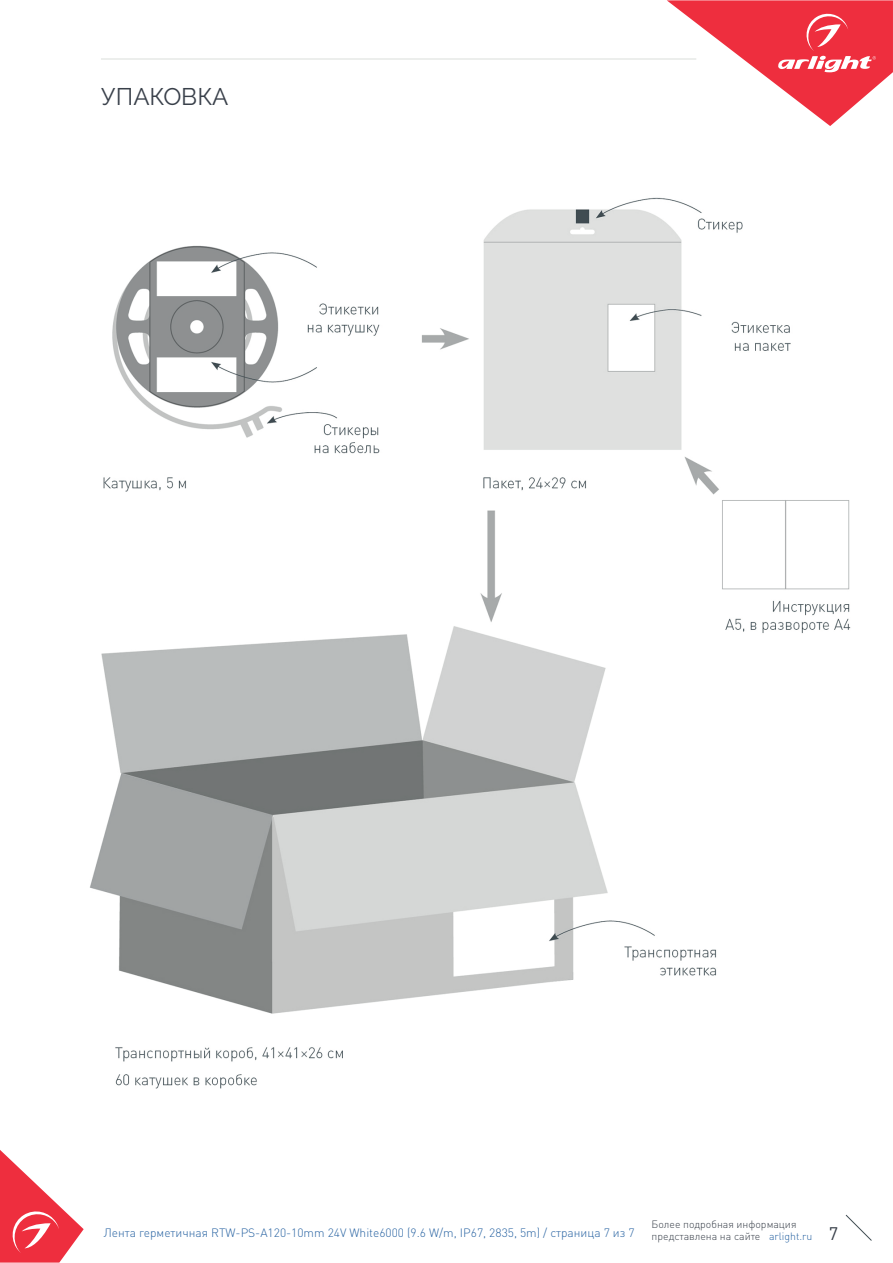
<style>
.page{position:relative;width:893px;height:1263px;background:#fff}
.page>*{position:absolute;margin:0;border:0;box-sizing:border-box;transform-origin:0 0}
.t1{font:24px "Raleway";color:#39404a}
.t2{font:18px "DIN Pro";color:#39404a}
.t3{font:300 12px "DIN Pro";color:#2863a2}
.t4{font:300 10.5px/12.6px "DIN Pro";color:#39404a}
.s1{color:#2863a2}
</style>
<div class="page">
<svg style="left:845px;top:1215px;width:27px;height:26px"></svg>
<svg style="left:667px;top:0;width:225px;height:126px"></svg>
<hr style="left:101px;top:58px;width:595px;height:2px;background:#e7e9e7">
<svg style="left:0;top:1150px;width:84px;height:113px"></svg>
<img style="left:90px;top:197px;width:761px;height:892px">
<h1 class="t1" style="left:101px;top:83px;width:129px">УПАКОВКА</h1>
<p class="t4" style="left:651px;top:1217px;width:162px">Более подробная информация представлена на сайте <span class="s1">arlight.ru</span></p>
<p class="t3" style="left:104px;top:1224px;width:532px">Лента герметичная RTW-PS-A120-10mm 24V White6000 (9.6 W/m, IP67, 2835, 5m) / страница 7 из 7</p>
<h2 class="t2" style="left:829px;top:1222px;width:11px">7</h2>
</div>
